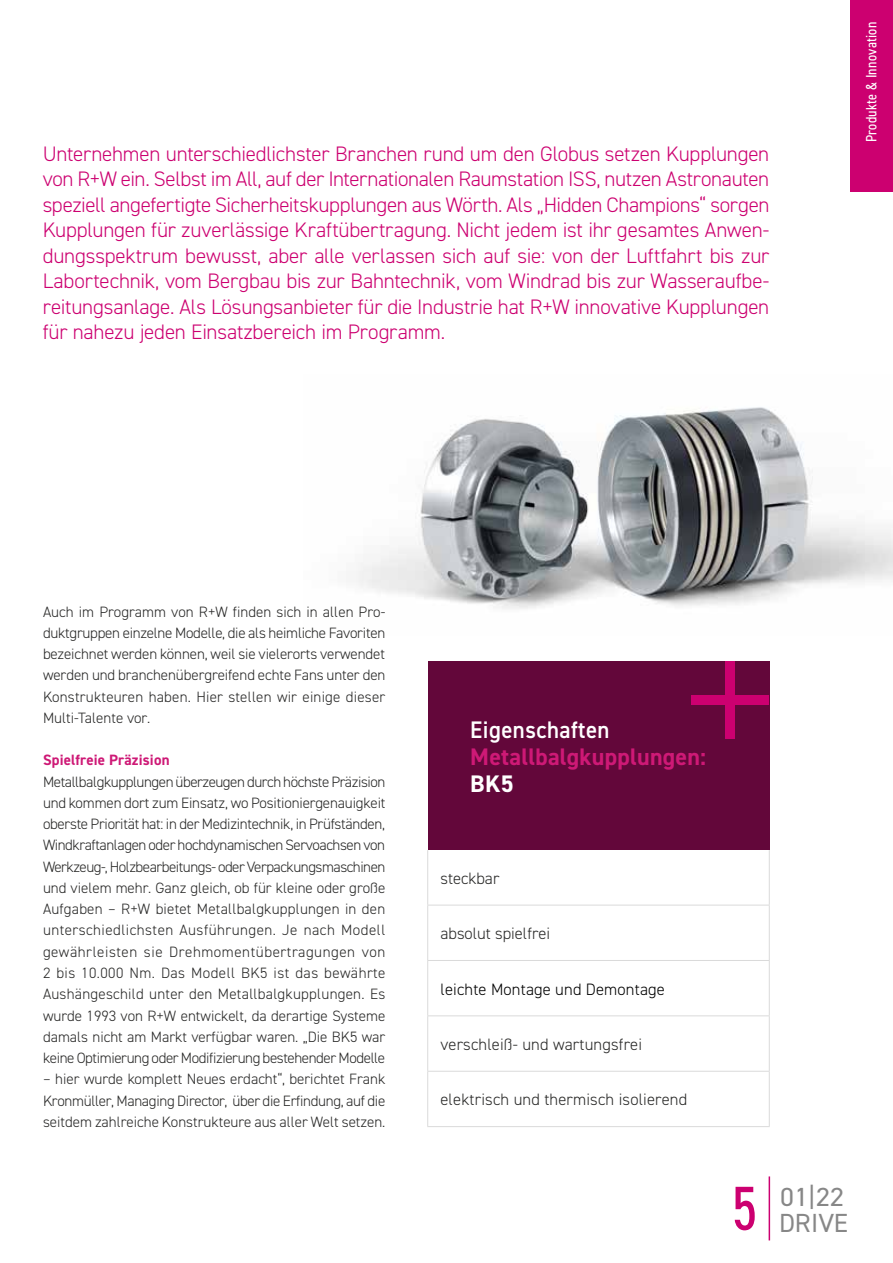
<style>
.page{position:relative;width:893px;height:1263px;background:#fff}
.page>*{position:absolute;margin:0;border:0;box-sizing:border-box;transform-origin:0 0}
.t1{font:condensed 62.4px "DIN2014";color:#cc0070}
.t2{font:26.25px "DIN2014";color:#878787}
.t3{font:26.25px "DIN2014";color:#878787;scale:1.06 1}
.t4{font:700 24px "DIN2014";letter-spacing:.01em;color:#ce1976}
.t5{font:600 24px "DIN2014";letter-spacing:.02em;color:#fff;scale:.95 1}
.t6{font:700 24px "DIN2014";color:#fff}
.t7{font:300 21px/25.5px "DIN2014";letter-spacing:-.01em;color:#cc0070;text-align:justify}
.t8{font:300 16.5px "DIN2014";letter-spacing:.01em;color:#282827}
.t9{font:300 16.5px "DIN2014";letter-spacing:.01em;color:#000}
.t10{font:300 15px/21.3px "DIN2014";color:#282827;text-align:justify}
.t11{font:condensed 15px "DIN2014";letter-spacing:.02em;color:#fff}
.t12{font:700 15px "DIN2014";letter-spacing:.01em;color:#ce1976}
</style>
<div class="page">
<div style="left:850px;top:0;width:43px;height:191px;background:#cc0070"></div>
<hr style="left:769px;top:1176px;width:1px;height:64px;background:#cc0070">
<img style="left:356px;top:407px;width:537px;height:202px">
<div style="left:428px;top:661px;width:341px;height:189px;background:#63073a"></div>
<svg style="left:428px;top:904px;width:341px;height:167px"></svg>
<hr style="left:427px;top:850px;width:1px;height:55px;background:#dadada">
<hr style="left:769px;top:850px;width:1px;height:55px;background:#dadada">
<hr style="left:427px;top:905px;width:343px;height:1px;background:#dadada">
<hr style="left:427px;top:905px;width:1px;height:55px;background:#dadada">
<hr style="left:769px;top:905px;width:1px;height:55px;background:#dadada">
<hr style="left:427px;top:960px;width:343px;height:1px;background:#dadada">
<hr style="left:427px;top:961px;width:1px;height:54px;background:#dadada">
<hr style="left:769px;top:961px;width:1px;height:54px;background:#dadada">
<hr style="left:427px;top:1015px;width:343px;height:1px;background:#dadada">
<hr style="left:427px;top:1016px;width:1px;height:55px;background:#dadada">
<hr style="left:769px;top:1016px;width:1px;height:55px;background:#dadada">
<hr style="left:427px;top:1071px;width:343px;height:1px;background:#dadada">
<hr style="left:427px;top:1071px;width:1px;height:55px;background:#dadada">
<hr style="left:769px;top:1071px;width:1px;height:55px;background:#dadada">
<hr style="left:427px;top:1126px;width:343px;height:1px;background:#dadada">
<div style="left:726px;top:661px;width:9px;height:78px;background:#cc0070"></div>
<div style="left:691px;top:696px;width:78px;height:9px;background:#cc0070"></div>
<p class="t7" style="left:43px;top:141px;width:728px">Unternehmen unterschiedlichster Branchen rund um den Globus setzen Kupplungen von R+W ein. Selbst im All, auf der Internationalen Raumstation ISS, nutzen Astronauten speziell angefertigte Sicherheitskupplungen aus Wörth. Als „Hidden Champions“ sorgen Kupplungen für zuverlässige Kraftübertragung. Nicht jedem ist ihr gesamtes Anwen&shy;dungsspektrum bewusst, aber alle verlassen sich auf sie: von der Luftfahrt bis zur Labortechnik, vom Bergbau bis zur Bahntechnik, vom Windrad bis zur Wasseraufbe&shy;reitungsanlage. Als Lösungsanbieter für die Industrie hat R+W innovative Kupplungen für nahezu jeden Einsatzbereich im Programm.</p>
<p class="t11" style="left:861px;top:142px;width:122px;rotate:-90deg">Produkte &amp; Innovation</p>
<p class="t10" style="left:43px;top:601px;width:344px">Auch im Programm von R+W finden sich in allen Pro&shy;duktgruppen einzelne Modelle, die als heimliche Favoriten bezeichnet werden können, weil sie vielerorts verwendet werden und branchenübergreifend echte Fans unter den Konstrukteuren haben. Hier stellen wir einige dieser Multi-Talente vor.</p>
<p class="t12" style="left:43px;top:750px;width:128px">Spielfreie Präzision</p>
<p class="t10" style="left:43px;top:771px;width:344px">Metallbalgkupplungen überzeugen durch höchste Präzision und kommen dort zum Einsatz, wo Positioniergenauigkeit oberste Priorität hat: in der Medizintechnik, in Prüfständen, Windkraftanlagen oder hochdynamischen Servoachsen von Werkzeug-, Holzbearbeitungs- oder Verpackungsmaschinen und vielem mehr. Ganz gleich, ob für kleine oder große Aufgaben – R+W bietet Metallbalgkupplungen in den unterschiedlichsten Ausführungen. Je nach Modell gewährleisten sie Drehmomentübertragungen von 2 bis 10.000 Nm. Das Modell BK5 ist das bewährte Aushängeschild unter den Metallbalgkupplungen. Es wurde 1993 von R+W entwickelt, da derartige Systeme damals nicht am Markt verfügbar waren. „Die BK5 war keine Optimierung oder Modifizierung bestehender Modelle</p>
<p class="t10" style="left:43px;top:1068px;width:344px">– hier wurde komplett Neues erdacht“, berichtet Frank Kronmüller, Managing Director, über die Erfindung, auf die seitdem zahlreiche Konstrukteure aus aller Welt setzen.</p>
<h3 class="t5" style="left:470px;top:714px;width:148px">Eigenschaften</h3>
<h3 class="t4" style="left:470px;top:741px;width:237px">Metallbalgkupplungen:</h3>
<h3 class="t6" style="left:470px;top:768px;width:45px">BK5</h3>
<p class="t8" style="left:440px;top:868px;width:60px">steckbar</p>
<p class="t8" style="left:440px;top:923px;width:111px">absolut spielfrei</p>
<p class="t9" style="left:440px;top:979px;width:226px">leichte Montage und Demontage</p>
<p class="t8" style="left:440px;top:1034px;width:203px">verschleiß- und wartungsfrei</p>
<p class="t8" style="left:440px;top:1090px;width:248px">elektrisch und thermisch isolierend</p>
<h1 class="t1" style="left:731px;top:1167px;width:27px">5</h1>
<h2 class="t3" style="left:780px;top:1180px;width:62px">01|22</h2>
<h2 class="t2" style="left:779px;top:1207px;width:71px">DRIVE</h2>
</div>
